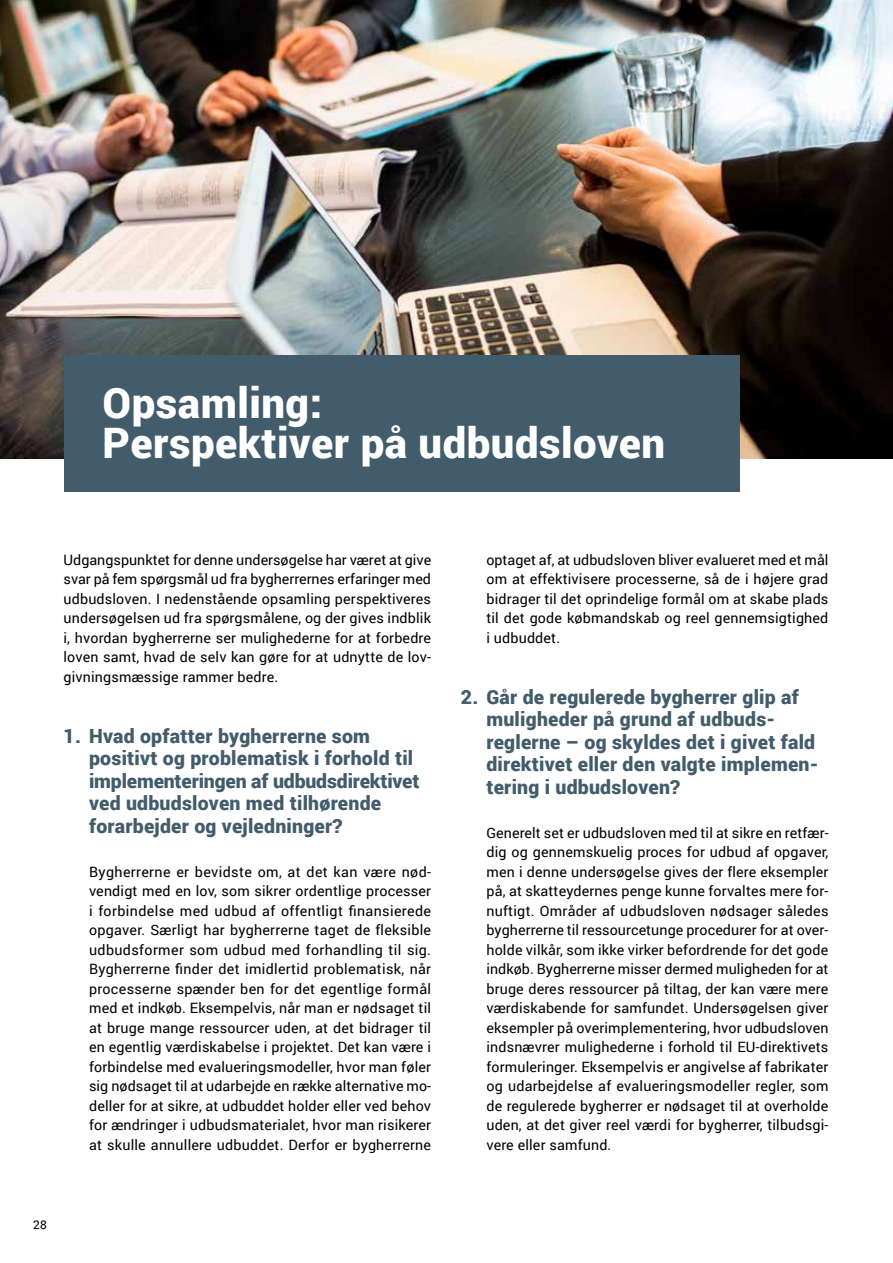
<style>
.page{position:relative;width:893px;height:1263px;background:#fff}
.page>*{position:absolute;margin:0;border:0;box-sizing:border-box;transform-origin:0 0}
.t1{font:900 42px/40.5px "Roboto";letter-spacing:.01em;color:#fff}
.t2{font:900 19.5px/22.5px "Roboto";letter-spacing:.01em;color:#425c6b}
.t3{font:14.25px/19.5px "Roboto";letter-spacing:.015em;color:#000;text-align:justify}
.t4{font:12px "Roboto";color:#020203}
</style>
<div class="page">
<img style="left:0;top:0;width:893px;height:459px">
<div style="left:64px;top:355px;width:676px;height:137px;background:#425c6b"></div>
<h1 class="t1" style="left:103px;top:381px;width:564px">Opsamling:<br>Perspektiver på udbudsloven</h1>
<p class="t3" style="left:64px;top:549px;width:369px">Udgangspunktet for denne undersøgelse har været at give svar på fem spørgsmål ud fra bygherrernes erfaringer med udbudsloven. I nedenstående opsamling perspektiveres undersøgelsen ud fra spørgsmålene, og der gives indblik i, hvordan bygherrerne ser mulighederne for at forbedre loven samt, hvad de selv kan gøre for at udnytte de lov&shy;givningsmæssige rammer bedre.</p>
<h2 class="t2" style="left:89px;top:724px;width:332px;text-indent:-26px">1. Hvad opfatter bygherrerne som positivt og problematisk i forhold til implementeringen af udbudsdirektivet ved udbudsloven med tilhørende forarbejder og vejledninger?</h2>
<p class="t3" style="left:89px;top:861px;width:344px">Bygherrerne er bevidste om, at det kan være nød&shy;vendigt med en lov, som sikrer ordentlige processer i forbindelse med udbud af offentligt finansierede opgaver. Særligt har bygherrerne taget de fleksible udbudsformer som udbud med forhandling til sig.<br>Bygherrerne finder det imidlertid problematisk, når processerne spænder ben for det egentlige formål med et indkøb. Eksempelvis, når man er nødsaget til at bruge mange ressourcer uden, at det bidrager til en egentlig værdiskabelse i projektet. Det kan være i forbindelse med evalueringsmodeller, hvor man føler sig nødsaget til at udarbejde en række alternative mo&shy;deller for at sikre, at udbuddet holder eller ved behov for ændringer i udbudsmaterialet, hvor man risikerer at skulle annullere udbuddet. Derfor er bygherrerne</p>
<p class="t4" style="left:33px;top:1216px;width:15px">28</p>
<p class="t3" style="left:486px;top:549px;width:344px">optaget af, at udbudsloven bliver evalueret med et mål om at effektivisere processerne, så de i højere grad bidrager til det oprindelige formål om at skabe plads til det gode købmandskab og reel gennemsigtighed i udbuddet.</p>
<h2 class="t2" style="left:486px;top:685px;width:334px;text-indent:-25px">2. Går de regulerede bygherrer glip af muligheder på grund af udbuds&shy;reglerne – og skyldes det i givet fald direktivet eller den valgte implemen&shy;tering i udbudsloven?</h2>
<p class="t3" style="left:486px;top:822px;width:344px">Generelt set er udbudsloven med til at sikre en retfær&shy;dig og gennemskuelig proces for udbud af opgaver, men i denne undersøgelse gives der flere eksempler på, at skatteydernes penge kunne forvaltes mere for&shy;nuftigt. Områder af udbudsloven nødsager således bygherrerne til ressourcetunge procedurer for at over&shy;holde vilkår, som ikke virker befordrende for det gode indkøb. Bygherrerne misser dermed muligheden for at bruge deres ressourcer på tiltag, der kan være mere værdiskabende for samfundet. Undersøgelsen giver eksempler på overimplementering, hvor udbudsloven indsnævrer mulighederne i forhold til EU-direktivets formuleringer. Eksempelvis er angivelse af fabrikater og udarbejdelse af evalueringsmodeller regler, som de regulerede bygherrer er nødsaget til at overholde uden, at det giver reel værdi for bygherrer, tilbudsgi&shy;vere eller samfund.</p>
</div>
